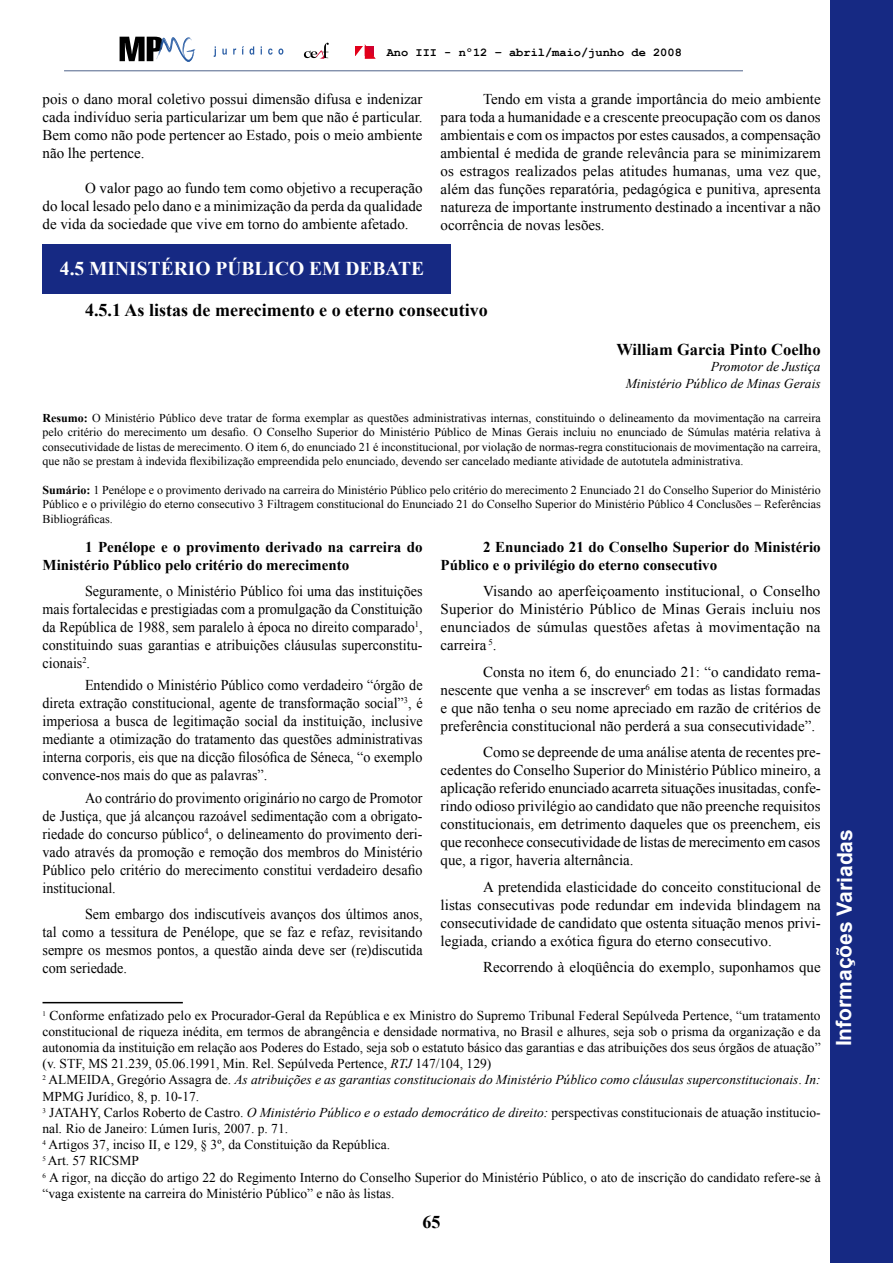
<style>
.page{position:relative;width:893px;height:1263px;background:#fff}
.page>*{position:absolute;margin:0;border:0;box-sizing:border-box;transform-origin:0 0}
.t1{font:700 21px "Arial";letter-spacing:-.005em;color:#fff}
.t2{font:700 19.5px "Times New Roman";color:#fff}
.t3{font:700 18px "Times New Roman";color:#000}
.t4{font:700 16.5px "Times New Roman";color:#000}
.t5{font:15px/18px "Times New Roman";color:#000;text-align:justify}
.t6{font:15px/18px "Times New Roman";color:#000;text-align:justify;scale:.94 1}
.t7{font:700 15px/18px "Times New Roman";color:#000}
.t8{font:13.5px/16.2px "Times New Roman";color:#000}
.t9{font:italic 13.5px/16.2px "Times New Roman";color:#000;text-align:right}
.t10{font:12px/14.4px "Times New Roman";color:#000;text-align:justify}
.t11{font:700 12px "Courier New";color:#000}
.s1{font-weight:700}
.s2{font-style:italic}
</style>
<div class="page">
<div style="left:830px;top:0;width:63px;height:1263px;background:#162983"></div>
<hr style="left:64px;top:71px;width:679px;height:1px;background:#4f638a">
<svg style="left:214px;top:46px;width:2px;height:11px"></svg>
<svg style="left:222px;top:49px;width:5px;height:6px"></svg>
<svg style="left:233px;top:49px;width:3px;height:6px"></svg>
<svg style="left:242px;top:46px;width:12px;height:9px"></svg>
<svg style="left:268px;top:49px;width:15px;height:6px"></svg>
<svg style="left:120px;top:37px;width:76px;height:25px"></svg>
<svg style="left:304px;top:43px;width:25px;height:16px"></svg>
<svg style="left:355px;top:44px;width:21px;height:15px"></svg>
<div style="left:42px;top:244px;width:409px;height:49px;background:#162983"></div>
<hr style="left:43px;top:1002px;width:140px;height:1px;background:#000">
<p class="t11" style="left:387px;top:45px;width:297px">Ano III - nº12 – abril/maio/junho de 2008</p>
<p class="t5" style="left:43px;top:90px;width:382px">pois o dano moral coletivo possui dimensão difusa e indenizar cada indivíduo seria particularizar um bem que não é particular.<br>Bem como não pode pertencer ao Estado, pois o meio ambiente não lhe pertence.</p>
<p class="t5" style="left:43px;top:179px;width:382px;text-indent:43px">O valor pago ao fundo tem como objetivo a recuperação do local lesado pelo dano e a minimização da perda da qualidade de vida da sociedade que vive em torno do ambiente afetado.</p>
<p class="t5" style="left:441px;top:90px;width:382px;text-indent:43px">Tendo em vista a grande importância do meio ambiente para toda a humanidade e a crescente preocupação com os danos ambientais e com os impactos por estes causados, a compensação ambiental é medida de grande relevância para se minimizarem os estragos realizados pelas atitudes humanas, uma vez que, além das funções reparatória, pedagógica e punitiva, apresenta natureza de importante instrumento destinado a incentivar a não ocorrência de novas lesões.</p>
<h2 class="t2" style="left:60px;top:255px;width:366px">4.5 MINISTÉRIO PÚBLICO EM DEBATE</h2>
<p class="t3" style="left:85px;top:297px;width:404px">4.5.1 As listas de merecimento e o eterno consecutivo</p>
<p class="t4" style="left:616px;top:338px;width:206px">William Garcia Pinto Coelho</p>
<p class="t9" style="left:626px;top:358px;width:196px">Promotor de Justiça<br>Ministério Público de Minas Gerais</p>
<p class="t10" style="left:43px;top:410px;width:780px"><span class="s1">Resumo:</span> O Ministério Público deve tratar de forma exemplar as questões administrativas internas, constituindo o delineamento da movimentação na carreira pelo critério do merecimento um desafio. O Conselho Superior do Ministério Público de Minas Gerais incluiu no enunciado de Súmulas matéria relativa à consecutividade de listas de merecimento. O item 6, do enunciado 21 é inconstitucional, por violação de normas-regra constitucionais de movimentação na carreira, que não se prestam à indevida flexibilização empreendida pelo enunciado, devendo ser cancelado mediante atividade de autotutela administrativa.</p>
<p class="t10" style="left:43px;top:482px;width:780px"><span class="s1">Sumário:</span> 1 Penélope e o provimento derivado na carreira do Ministério Público pelo critério do merecimento 2 Enunciado 21 do Conselho Superior do Ministério Público e o privilégio do eterno consecutivo 3 Filtragem constitucional do Enunciado 21 do Conselho Superior do Ministério Público 4 Conclusões – Referências Bibliográficas.</p>
<p class="t7" style="left:43px;top:537px;width:382px;text-indent:43px">1 Penélope e o provimento derivado na carreira do<br>Ministério Público pelo critério do merecimento</p>
<p class="t6" style="left:43px;top:582px;width:406px;text-indent:43px">Seguramente, o Ministério Público foi uma das instituições mais fortalecidas e prestigiadas com a promulgação da Constituição da República de 1988, sem paralelo à época no direito comparado<sup>1</sup>, constituindo suas garantias e atribuições cláusulas superconstitu&shy;cionais<sup>2</sup>.</p>
<p class="t6" style="left:43px;top:676px;width:406px;text-indent:43px">Entendido o Ministério Público como verdadeiro “órgão de direta extração constitucional, agente de transformação social”<sup>3</sup>, é imperiosa a busca de legitimação social da instituição, inclusive mediante a otimização do tratamento das questões administrativas interna corporis, eis que na dicção filosófica de Séneca, “o exemplo convence-nos mais do que as palavras”.</p>
<p class="t6" style="left:43px;top:788px;width:406px;text-indent:43px">Ao contrário do provimento originário no cargo de Promotor de Justiça, que já alcançou razoável sedimentação com a obrigato&shy;riedade do concurso público<sup>4</sup>, o delineamento do provimento deri&shy;vado através da promoção e remoção dos membros do Ministério Público pelo critério do merecimento constitui verdadeiro desafio institucional.</p>
<p class="t6" style="left:43px;top:905px;width:406px;text-indent:43px">Sem embargo dos indiscutíveis avanços dos últimos anos, tal como a tessitura de Penélope, que se faz e refaz, revisitando sempre os mesmos pontos, a questão ainda deve ser (re)discutida com seriedade.</p>
<p class="t7" style="left:441px;top:537px;width:382px;text-indent:43px">2 Enunciado 21 do Conselho Superior do Ministério<br>Público e o privilégio do eterno consecutivo</p>
<p class="t5" style="left:441px;top:582px;width:382px;text-indent:43px">Visando ao aperfeiçoamento institucional, o Conselho Superior do Ministério Público de Minas Gerais incluiu nos enunciados de súmulas questões afetas à movimentação na carreira <sup>5</sup>.</p>
<p class="t5" style="left:441px;top:662px;width:382px;text-indent:43px">Consta no item 6, do enunciado 21: “o candidato rema&shy;nescente que venha a se inscrever<sup>6</sup> em todas as listas formadas e que não tenha o seu nome apreciado em razão de critérios de preferência constitucional não perderá a sua consecutividade”.</p>
<p class="t5" style="left:441px;top:743px;width:382px;text-indent:43px">Como se depreende de uma análise atenta de recentes pre&shy;cedentes do Conselho Superior do Ministério Público mineiro, a aplicação referido enunciado acarreta situações inusitadas, confe&shy;rindo odioso privilégio ao candidato que não preenche requisitos constitucionais, em detrimento daqueles que os preenchem, eis que reconhece consecutividade de listas de merecimento em casos que, a rigor, haveria alternância.</p>
<p class="t5" style="left:441px;top:877px;width:382px;text-indent:43px">A pretendida elasticidade do conceito constitucional de listas consecutivas pode redundar em indevida blindagem na consecutividade de candidato que ostenta situação menos privi&shy;legiada, criando a exótica figura do eterno consecutivo.</p>
<p class="t5" style="left:483px;top:958px;width:339px">Recorrendo à eloqüência do exemplo, suponhamos que</p>
<p class="t8" style="left:43px;top:1007px;width:780px"><sup>1</sup> Conforme enfatizado pelo ex Procurador-Geral da República e ex Ministro do Supremo Tribunal Federal Sepúlveda Pertence, “um tratamento constitucional de riqueza inédita, em termos de abrangência e densidade normativa, no Brasil e alhures, seja sob o prisma da organização e da autonomia da instituição em relação aos Poderes do Estado, seja sob o estatuto básico das garantias e das atribuições dos seus órgãos de atuação” (v. STF, MS 21.239, 05.06.1991, Min. Rel. Sepúlveda Pertence, <span class="s2">RTJ</span> 147/104, 129)<br><sup>2</sup> ALMEIDA, Gregório Assagra de. <span class="s2">As atribuições e as garantias constitucionais do Ministério Público como cláusulas superconstitucionais</span>. <span class="s2">In:<br></span>MPMG Jurídico, 8, p. 10-17.<br><sup>3</sup> JATAHY, Carlos Roberto de Castro. <span class="s2">O Ministério Público e o estado democrático de direito:</span> perspectivas constitucionais de atuação institucio&shy;nal<span class="s2">.</span> Rio de Janeiro: Lúmen Iuris, 2007. p. 71.<br><sup>4</sup> Artigos 37, inciso II, e 129, § 3º, da Constituição da República.<br><sup>5</sup> Art. 57 RICSMP<br><sup>6</sup> A rigor, na dicção do artigo 22 do Regimento Interno do Conselho Superior do Ministério Público, o ato de inscrição do candidato refere-se à “vaga existente na carreira do Ministério Público” e não às listas.</p>
<p class="t3" style="left:423px;top:1210px;width:19px">65</p>
<h1 class="t1" style="left:830px;top:1046px;width:219px;rotate:-90deg">Informações Variadas</h1>
</div>
